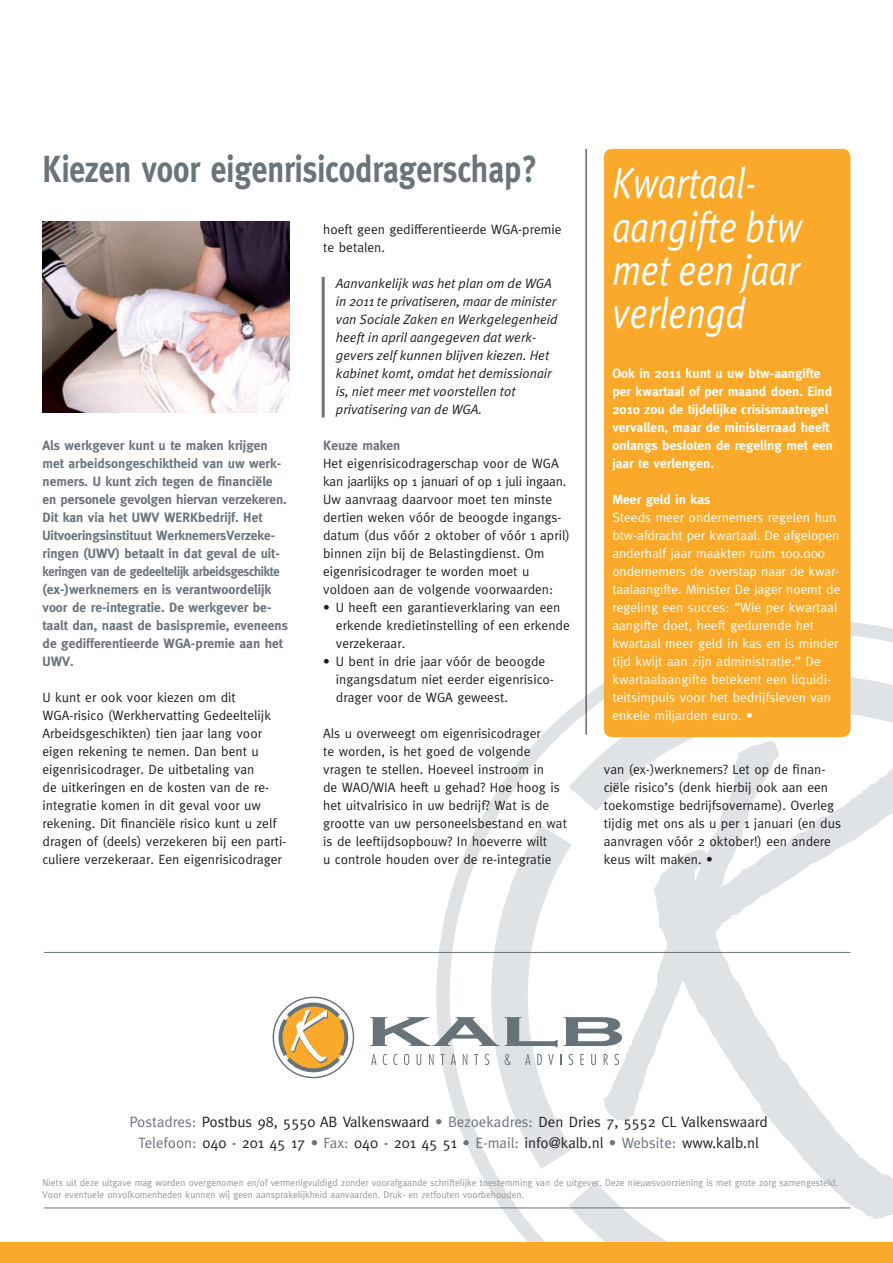
<style>
.page{position:relative;width:893px;height:1263px;background:#fff}
.page>*{position:absolute;margin:0;border:0;box-sizing:border-box;transform-origin:0 0}
.t1{font:italic 43.2px/43.2px "Meta Plus Normal";color:#fff;scale:.83 1}
.t2{font:700 37.8px "Meta";color:#6a747b;scale:.83 1}
.t3{font:15px/21px "Meta";color:#231f20;text-align:center}
.t4{font:13.5px/18px "Meta";color:#231f20}
.t5{font:700 13.5px/18px "Meta";color:#6a747b}
.t6{font:13.5px/18px "Meta";color:#fff}
.t7{font:italic 13.5px/18px "Meta Plus Normal";color:#231f20}
.t8{font:700 13.5px/18px "Meta";color:#fff}
.t9{font:9.75px/11.7px "Meta";color:#939598}
.s1{color:#6a747b}
</style>
<div class="page">
<svg style="left:436px;top:620px;width:457px;height:589px"></svg>
<svg style="left:473px;top:657px;width:420px;height:585px"></svg>
<svg style="left:598px;top:737px;width:295px;height:485px"></svg>
<div style="left:0;top:1242px;width:893px;height:21px;background:#faa92a"></div>
<hr style="left:44px;top:952px;width:806px;height:1px;background:#6a747b">
<div style="left:273px;top:997px;width:81px;height:81px;border:1px solid #687379;border-radius:50%"></div>
<svg style="left:370px;top:1017px;width:252px;height:30px"></svg>
<svg style="left:371px;top:1054px;width:6px;height:11px"></svg>
<svg style="left:383px;top:1054px;width:4px;height:11px"></svg>
<svg style="left:393px;top:1054px;width:5px;height:11px"></svg>
<svg style="left:404px;top:1054px;width:5px;height:11px"></svg>
<svg style="left:417px;top:1054px;width:4px;height:11px"></svg>
<svg style="left:429px;top:1054px;width:5px;height:11px"></svg>
<svg style="left:440px;top:1054px;width:5px;height:11px"></svg>
<svg style="left:451px;top:1054px;width:5px;height:11px"></svg>
<svg style="left:463px;top:1054px;width:4px;height:11px"></svg>
<svg style="left:474px;top:1054px;width:4px;height:11px"></svg>
<svg style="left:485px;top:1054px;width:4px;height:11px"></svg>
<svg style="left:505px;top:1054px;width:6px;height:11px"></svg>
<svg style="left:525px;top:1054px;width:6px;height:11px"></svg>
<svg style="left:537px;top:1054px;width:5px;height:11px"></svg>
<svg style="left:548px;top:1054px;width:6px;height:11px"></svg>
<svg style="left:569px;top:1054px;width:4px;height:11px"></svg>
<svg style="left:580px;top:1054px;width:4px;height:11px"></svg>
<svg style="left:591px;top:1054px;width:5px;height:11px"></svg>
<svg style="left:604px;top:1054px;width:4px;height:11px"></svg>
<svg style="left:614px;top:1054px;width:5px;height:11px"></svg>
<svg style="left:277px;top:1000px;width:73px;height:74px"></svg>
<hr style="left:44px;top:1207px;width:806px;height:1px;background:#6a747b">
<div style="left:604px;top:149px;width:246px;height:588px;background:#faa92a;border-radius:9px"></div>
<img style="left:43px;top:221px;width:246px;height:191px">
<hr style="left:322px;top:277px;width:3px;height:140px;background:#6a747b">
<hr style="left:586px;top:149px;width:1px;height:586px;background:#231f20">
<h2 class="t2" style="left:43px;top:147px;width:598px">Kiezen voor eigenrisicodragerschap?</h2>
<p class="t5" style="left:43px;top:436px;width:247px">Als werkgever kunt u te maken krijgen met arbeidsongeschiktheid van uw werk&shy;nemers. U kunt zich tegen de financiële en personele gevolgen hiervan verzekeren.<br>Dit kan via het UWV WERKbedrijf. Het Uitvoeringsinstituut WerknemersVerzeke&shy;ringen (UWV) betaalt in dat geval de uit&shy;keringen van de gedeeltelijk arbeidsgeschikte (ex-)werknemers en is verantwoordelijk voor de re-integratie. De werkgever be&shy;taalt dan, naast de basispremie, eveneens de gedifferentieerde WGA-premie aan het UWV.</p>
<p class="t4" style="left:43px;top:688px;width:246px">U kunt er ook voor kiezen om dit WGA-risico (Werkhervatting Gedeeltelijk Arbeidsgeschikten) tien jaar lang voor eigen rekening te nemen. Dan bent u eigenrisicodrager. De uitbetaling van<br>de uitkeringen en de kosten van de re&shy;integratie komen in dit geval voor uw rekening. Dit financiële risico kunt u zelf dragen of (deels) verzekeren bij een parti&shy;culiere verzekeraar. Een eigenrisicodrager</p>
<p class="t4" style="left:323px;top:220px;width:240px">hoeft geen gedifferentieerde WGA-premie te betalen.</p>
<p class="t7" style="left:336px;top:274px;width:223px">Aanvankelijk was het plan om de WGA in 2011 te privatiseren, maar de minister van Sociale Zaken en Werkgelegenheid heeft in april aangegeven dat werk&shy;gevers zelf kunnen blijven kiezen. Het kabinet komt, omdat het demissionair is, niet meer met voorstellen tot privatisering van de WGA.</p>
<p class="t5" style="left:323px;top:436px;width:79px">Keuze maken</p>
<p class="t4" style="left:323px;top:454px;width:248px">Het eigenrisicodragerschap voor de WGA kan jaarlijks op 1 januari of op 1 juli ingaan.<br>Uw aanvraag daarvoor moet ten minste dertien weken vóór de beoogde ingangs&shy;datum (dus vóór 2 oktober of vóór 1 april) binnen zijn bij de Belastingdienst. Om eigenrisicodrager te worden moet u voldoen aan de volgende voorwaarden:</p>
<p class="t4" style="left:336px;top:598px;width:235px;text-indent:-13px">• U heeft een garantieverklaring van een erkende kredietinstelling of een erkende verzekeraar.</p>
<p class="t4" style="left:336px;top:652px;width:220px;text-indent:-13px">• U bent in drie jaar vóór de beoogde ingangsdatum niet eerder eigenrisico&shy;drager voor de WGA geweest.</p>
<p class="t4" style="left:323px;top:724px;width:245px">Als u overweegt om eigenrisicodrager<br>te worden, is het goed de volgende vragen te stellen. Hoeveel instroom in<br>de WAO/WIA heeft u gehad? Hoe hoog is het uitvalrisico in uw bedrijf? Wat is de grootte van uw personeelsbestand en wat is de leeftijdsopbouw? In hoeverre wilt<br>u controle houden over de re-integratie</p>
<h1 class="t1" style="left:612px;top:161px;width:230px">Kwartaal&shy;aangifte btw met een jaar verlengd</h1>
<p class="t8" style="left:612px;top:364px;width:222px">Ook in 2011 kunt u uw btw-aangifte per kwartaal of per maand doen. Eind 2010 zou de tijdelijke crisismaatregel vervallen, maar de ministerraad heeft onlangs besloten de regeling met een jaar te verlengen.</p>
<p class="t8" style="left:612px;top:490px;width:100px">Meer geld in kas</p>
<p class="t6" style="left:612px;top:508px;width:230px">Steeds meer ondernemers regelen hun btw-afdracht per kwartaal. De afgelopen anderhalf jaar maakten ruim 100.000 ondernemers de overstap naar de kwar&shy;taalaangifte. Minister De Jager noemt de regeling een succes: “Wie per kwartaal aangifte doet, heeft gedurende het kwartaal meer geld in kas en is minder tijd kwijt aan zijn administratie.” De kwartaalaangifte betekent een liquidi&shy;teitsimpuls voor het bedrijfsleven van enkele miljarden euro. •</p>
<p class="t4" style="left:604px;top:760px;width:239px">van (ex-)werknemers? Let op de finan&shy;ciële risico’s (denk hierbij ook aan een toekomstige bedrijfsovername). Overleg tijdig met ons als u per 1 januari (en dus aanvragen vóór 2 oktober!) een andere keus wilt maken. •</p>
<p class="t3" style="left:129px;top:1110px;width:640px"><span class="s1">Postadres:</span> Postbus 98, 5550 AB Valkenswaard <span class="s1">• Bezoekadres:</span> Den Dries 7, 5552 CL Valkenswaard<br><span class="s1">Telefoon:</span> 040 - 201 45 17 <span class="s1">• Fax:</span> 040 - 201 45 51 <span class="s1">• E-mail:</span> info@kalb.nl <span class="s1">• Website:</span> www.kalb.nl</p>
<p class="t9" style="left:43px;top:1177px;width:797px">Niets uit deze uitgave mag worden overgenomen en/of vermenigvuldigd zonder voorafgaande schriftelijke toestemming van de uitgever. Deze nieuwsvoorziening is met grote zorg samengesteld.<br>Voor eventuele onvolkomenheden kunnen wij geen aansprakelijkheid aanvaarden. Druk- en zetfouten voorbehouden.</p>
</div>
